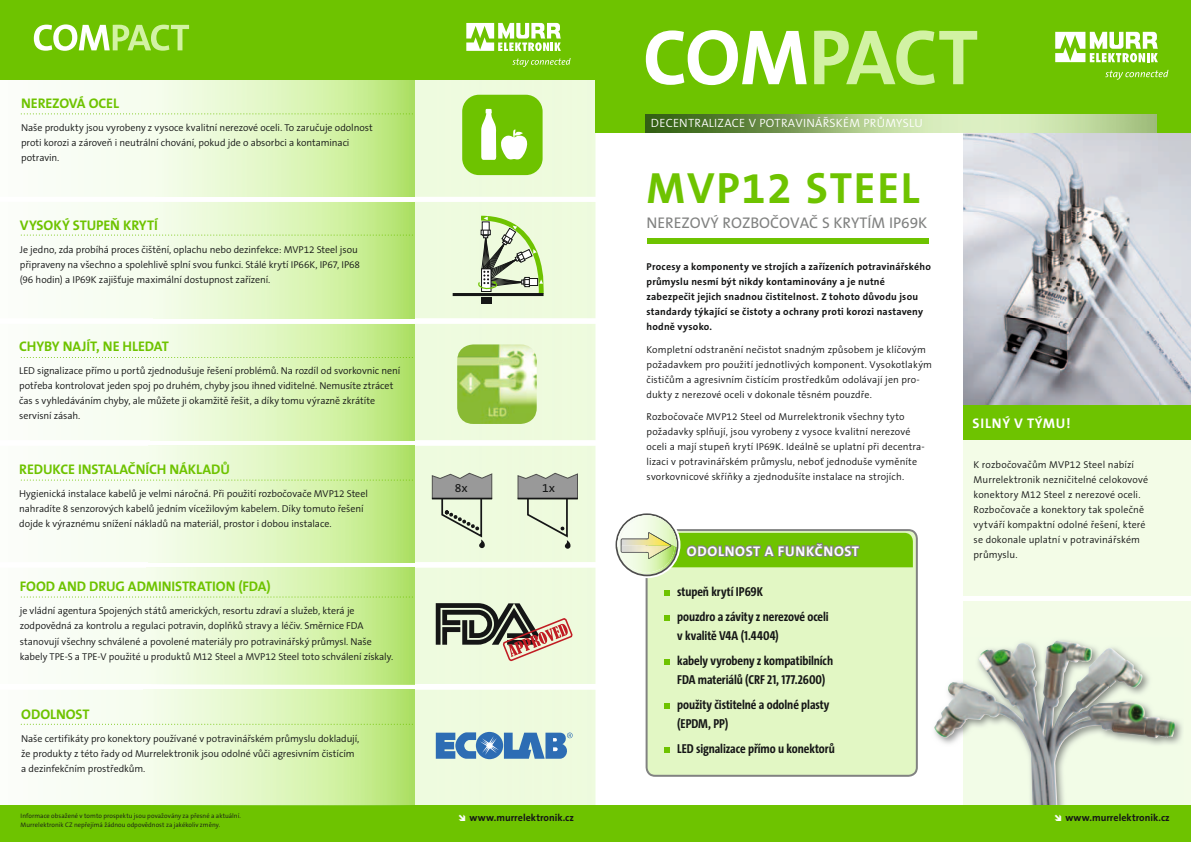
<style>
.page{position:relative;width:1191px;height:842px;background:#fff}
.page>*{position:absolute;margin:0;border:0;box-sizing:border-box;transform-origin:0 0}
.t1{font:700 44px "The Sans B7";letter-spacing:.04em;color:#6ec300}
.t2{font:15.5px "The Sans CE B5 Plain";color:#818281}
.t3{font:700 14px "The Sans CE B7";letter-spacing:-.01em;color:#6ec300}
.t4{font:700 14px "The Sans CE B7";color:#fff}
.t5{font:700 13px/25px "The Sans Cd LF7";letter-spacing:-.005em;color:#151616}
.t6{font:12.1px "The Sans B5 Plain";color:#151616}
.t7{font:300 12px "The Sans CE B4";letter-spacing:.02em;color:#fff}
.t8{font:300 10px/15px "The Sans CE B4";color:#151616}
.t9{font:700 10px/15px "The Sans CE B7";letter-spacing:.02em;color:#151616}
.t10{font:700 10px "The Sans B7";color:#151616}
.t11{font:300 6.5px "The Sans Cd TF4";letter-spacing:.01em;color:#151616}
.t12{font:300 6.5px/9px "The Sans CE B4";letter-spacing:.01em;color:#151616}
</style>
<div class="page">
<img style="left:963px;top:133px;width:228px;height:272px">
<div style="left:963px;top:428px;width:228px;height:167px;background:#f3fce7"></div>
<div style="left:963px;top:601px;width:228px;height:211px;background:#f3fce7"></div>
<img style="left:934px;top:724px;width:29px;height:20px">
<img style="left:963px;top:640px;width:219px;height:165px">
<img style="left:936px;top:641px;width:120px;height:83px">
<img style="left:0;top:79px;width:595px;height:118px">
<img style="left:156px;top:79px;width:258px;height:117px">
<img style="left:20px;top:690px;width:575px;height:115px">
<div style="left:0;top:0;width:604px;height:79px;background:#6ec300"></div>
<svg style="left:34px;top:24px;width:155px;height:27px"></svg>
<svg style="left:466px;top:23px;width:95px;height:28px"></svg>
<svg style="left:512px;top:58px;width:58px;height:9px"></svg>
<div style="left:0;top:805px;width:608px;height:37px;background:#6ec300"></div>
<div style="left:595px;top:0;width:596px;height:133px;background:#6ec300"></div>
<svg style="left:814px;top:30px;width:163px;height:55px"></svg>
<svg style="left:646px;top:30px;width:160px;height:55px"></svg>
<svg style="left:1055px;top:32px;width:103px;height:30px"></svg>
<svg style="left:1105px;top:70px;width:63px;height:10px"></svg>
<div style="left:645px;top:530px;width:273px;height:247px;background:#e2f7c4"></div>
<svg style="left:664px;top:590px;width:6px;height:6px"></svg>
<svg style="left:664px;top:615px;width:6px;height:6px"></svg>
<svg style="left:664px;top:659px;width:6px;height:6px"></svg>
<svg style="left:664px;top:703px;width:6px;height:6px"></svg>
<svg style="left:664px;top:747px;width:6px;height:6px"></svg>
<svg style="left:615px;top:513px;width:298px;height:65px"></svg>
<div style="left:587px;top:805px;width:604px;height:37px;background:#6ec300"></div>
<img style="left:646px;top:114px;width:510px;height:19px">
<div style="left:963px;top:405px;width:228px;height:34px;background:#6ec300"></div>
<div style="left:647px;top:238px;width:281px;height:5px;background:#6ec300"></div>
<img style="left:20px;top:202px;width:575px;height:116px">
<img style="left:20px;top:446px;width:575px;height:116px">
<img style="left:20px;top:568px;width:575px;height:116px">
<img style="left:20px;top:324px;width:575px;height:116px">
<img style="left:153px;top:202px;width:261px;height:117px">
<img style="left:149px;top:446px;width:265px;height:117px">
<img style="left:146px;top:568px;width:268px;height:117px">
<img style="left:150px;top:324px;width:264px;height:117px">
<img style="left:143px;top:690px;width:271px;height:116px">
<svg style="left:462px;top:95px;width:80px;height:80px"></svg>
<img style="left:457px;top:344px;width:80px;height:80px">
<svg style="left:436px;top:603px;width:137px;height:60px"></svg>
<svg style="left:436px;top:732px;width:136px;height:27px"></svg>
<svg style="left:21px;top:113px;width:392px;height:1px"></svg>
<svg style="left:21px;top:235px;width:392px;height:1px"></svg>
<svg style="left:21px;top:357px;width:392px;height:1px"></svg>
<svg style="left:21px;top:480px;width:392px;height:1px"></svg>
<svg style="left:21px;top:596px;width:392px;height:1px"></svg>
<svg style="left:21px;top:724px;width:392px;height:1px"></svg>
<div style="left:481px;top:297px;width:10px;height:7px;background:#151616"></div>
<hr style="left:452px;top:293px;width:91px;height:3px;background:#151616">
<svg style="left:476px;top:214px;width:72px;height:85px"></svg>
<svg style="left:517px;top:473px;width:61px;height:76px"></svg>
<svg style="left:431px;top:473px;width:61px;height:75px"></svg>
<h3 class="t3" style="left:21px;top:95px;width:99px">NEREZOVÁ OCEL</h3>
<p class="t8" style="left:21px;top:121px;width:353px">Naše produkty jsou vyrobeny z vysoce kvalitní nerezové oceli. To zaručuje odolnost proti korozi a zároveň i neutrální chování, pokud jde o absorbci a kontaminaci potravin.</p>
<h3 class="t3" style="left:20px;top:217px;width:139px">VYSOKÝ STUPEŇ KRYTÍ</h3>
<p class="t8" style="left:20px;top:243px;width:342px">Je jedno, zda probíhá proces čištění, oplachu nebo dezinfekce: MVP12 Steel jsou připraveny na všechno a spolehlivě splní svou funkci. Stálé krytí IP66K, IP67, IP68 (96 hodin) a IP69K zajišťuje maximální dostupnost zařízení.</p>
<h3 class="t3" style="left:19px;top:339px;width:151px">CHYBY NAJÍT, NE HLEDAT</h3>
<p class="t8" style="left:19px;top:364px;width:382px">LED signalizace přímo u portů zjednodušuje řešení problémů. Na rozdíl od svorkovnic není potřeba kontrolovat jeden spoj po druhém, chyby jsou ihned viditelné. Nemusíte ztrácet čas s vyhledáváním chyby, ale můžete ji okamžitě řešit, a díky tomu výrazně zkrátíte servisní zásah.</p>
<h3 class="t3" style="left:19px;top:462px;width:212px">REDUKCE INSTALAČNÍCH NÁKLADŮ</h3>
<p class="t8" style="left:19px;top:487px;width:350px">Hygienická instalace kabelů je velmi náročná. Při použití rozbočovače MVP12 Steel nahradíte 8 senzorových kabelů jedním vícežilovým kabelem. Díky tomuto řešení dojde k výraznému snížení nákladů na materiál, prostor i dobou instalace.</p>
<h3 class="t3" style="left:20px;top:579px;width:252px">FOOD AND DRUG ADMINISTRATION (FDA)</h3>
<p class="t8" style="left:20px;top:604px;width:375px">je vládní agentura Spojených států amerických, resortu zdraví a služeb, která je zodpovědná za kontrolu a regulaci potravin, doplňků stravy a léčiv. Směrnice FDA stanovují všechny schválené a povolené materiály pro potravinářský průmysl. Naše kabely TPE-S a TPE-V použité u produktů M12 Steel a MVP12 Steel toto schválení získaly.</p>
<h3 class="t3" style="left:21px;top:706px;width:70px">ODOLNOST</h3>
<p class="t8" style="left:21px;top:732px;width:340px">Naše certifikáty pro konektory používané v potravinářském průmyslu dokladují, že produkty z této řady od Murrelektronik jsou odolné vůči agresivním čistícím a dezinfekčním prostředkům.</p>
<p class="t6" style="left:455px;top:481px;width:14px">8x</p>
<p class="t6" style="left:542px;top:481px;width:14px">1x</p>
<p class="t12" style="left:21px;top:812px;width:222px">Informace obsažené v tomto prospektu jsou považovány za přesné a aktuální.<br>Murrelektronik CZ nepřejímá žádnou odpovědnost za jakékoliv změny.</p>
<p class="t11" style="left:33px;top:814px;width:225px">Die enthaltenen Angaben wurden mit der größtmöglichen Sorgfalt erarbeitet. Für die Richtigkeit,</p>
<p class="t10" style="left:464px;top:812px;width:116px">www.murrelektronik.com</p>
<p class="t11" style="left:33px;top:823px;width:185px">Vollständigkeit und Aktualität ist die Haftung auf grobes Verschulden begrenzt.</p>
<p class="t10" style="left:469px;top:812px;width:106px">www.murrelektronik.cz</p>
<p class="t7" style="left:651px;top:116px;width:273px">DECENTRALIZACE V POTRAVINÁŘSKÉM PRŮMYSLU</p>
<h1 class="t1" style="left:646px;top:165px;width:275px">MVP12 STEEL</h1>
<h2 class="t2" style="left:646px;top:215px;width:282px">NEREZOVÝ ROZBOČOVAČ S KRYTÍM IP69K</h2>
<p class="t9" style="left:646px;top:260px;width:286px">Procesy a komponenty ve strojích a zařízeních potravinářského průmyslu nesmí být nikdy kontaminovány a je nutné zabezpečit jejich snadnou čistitelnost. Z tohoto důvodu jsou standardy týkající se čistoty a ochrany proti korozi nastaveny hodně vysoko.</p>
<p class="t8" style="left:646px;top:343px;width:287px">Kompletní odstranění nečistot snadným způsobem je klíčovým požadavkem pro použití jednotlivých komponent. Vysokotlakým čističům a agresivním čistícím prostředkům odolávají jen pro&shy;dukty z nerezové oceli v dokonale těsném pouzdře.</p>
<p class="t8" style="left:646px;top:410px;width:280px">Rozbočovače MVP12 Steel od Murrelektronik všechny tyto požadavky splňují, jsou vyrobeny z vysoce kvalitní nerezové oceli a mají stupeň krytí IP69K. Ideálně se uplatní při decentra&shy;lizaci v potravinářském průmyslu, neboť jednoduše vyměníte svorkovnicové skříňky a zjednodušíte instalace na strojích.</p>
<h3 class="t4" style="left:687px;top:543px;width:173px">ODOLNOST A FUNKČNOST</h3>
<h3 class="t5" style="left:677px;top:579px;width:153px">stupeň krytí IP69K<br>pouzdro a závity z nerezové oceli</h3>
<h3 class="t5" style="left:677px;top:623px;width:157px">v kvalitě V4A (1.4404)<br>kabely vyrobeny z kompatibilních</h3>
<h3 class="t5" style="left:677px;top:667px;width:154px">FDA materiálů (CRF 21, 177.2600) použity čistitelné a odolné plasty</h3>
<h3 class="t5" style="left:677px;top:711px;width:159px">(EPDM, PP)<br>LED signalizace přímo u konektorů</h3>
<h3 class="t4" style="left:972px;top:415px;width:99px">SILNÝ V TÝMU!</h3>
<p class="t8" style="left:973px;top:458px;width:176px">K rozbočovačům MVP12 Steel nabízí Murrelektronik nezničitelné celokovové konektory M12 Steel z nerezové oceli.<br>Rozbočovače a konektory tak společně vytváří kompaktní odolné řešení, které se dokonale uplatní v potravinářském průmyslu.</p>
<p class="t10" style="left:1055px;top:812px;width:116px">www.murrelektronik.com</p>
<p class="t10" style="left:1065px;top:812px;width:106px">www.murrelektronik.cz</p>
</div>
